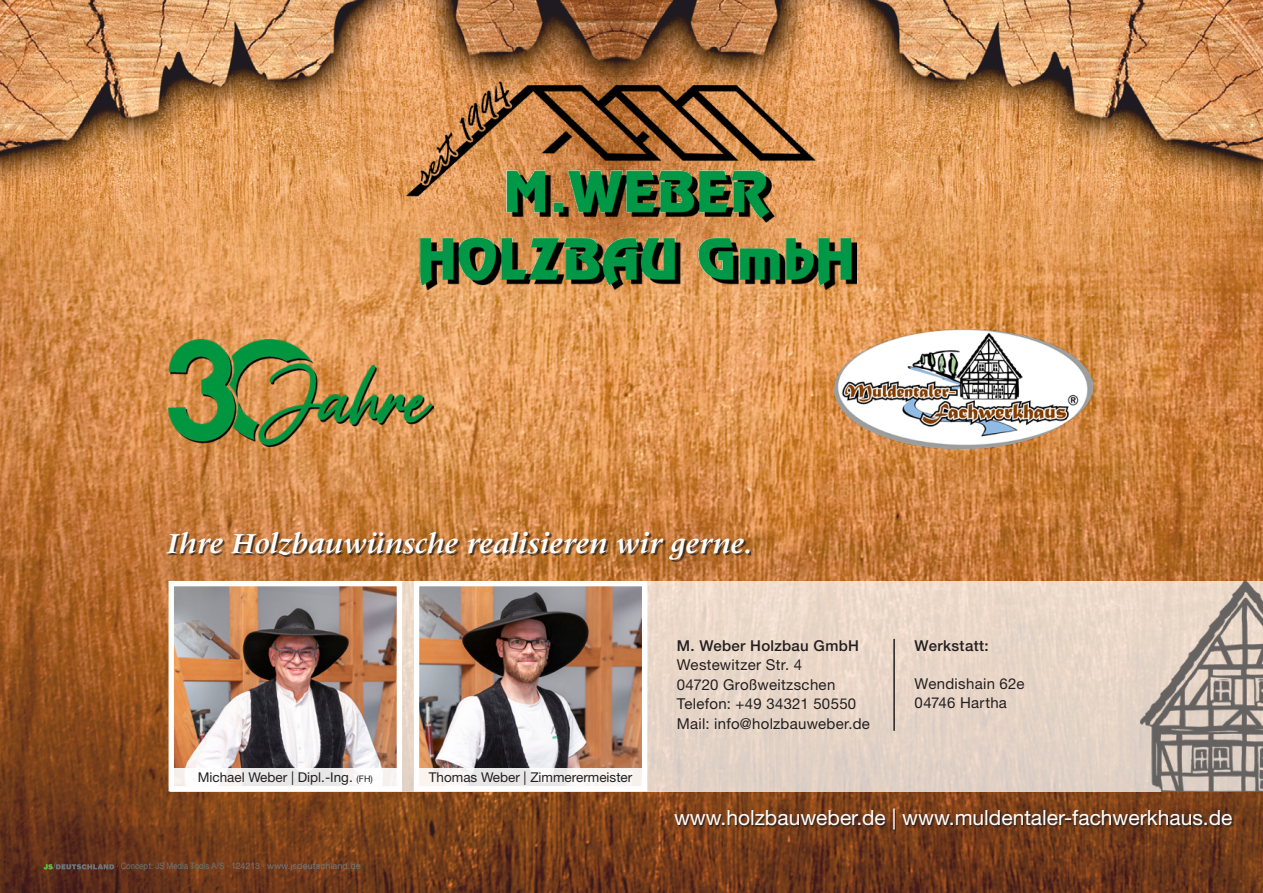
<style>
.page{position:relative;width:1263px;height:893px;background:#fff}
.page>*{position:absolute;margin:0;border:0;box-sizing:border-box;transform-origin:0 0}
.t1{font:italic 700 30px "Meridien LT Std";color:#fff}
.t2{font:21px "Helvetica Neue LT Std";color:#fff}
.t3{font:15px/19.5px "Helvetica Neue LT Std";letter-spacing:.02em;color:#231f20}
.t4{font:500 15px "Helvetica Neue LT Std";letter-spacing:.02em;color:#231f20}
.t5{font:13.5px "Helvetica Neue LT Std";color:#231f20}
.t6{font:9px "Helvetica Neue LT Std";letter-spacing:.01em;color:#73797d}
.s1{font-size:9px}
.s2{color:#6a757b}
</style>
<div class="page">
<img style="left:0;top:0;width:1263px;height:893px">
<div style="left:170px;top:581px;width:1093px;height:210px;background:#e7d5c6"></div>
<hr style="left:893px;top:639px;width:2px;height:92px;background:#231f20">
<svg style="left:44px;top:863px;width:70px;height:6px"></svg>
<img style="left:168px;top:340px;width:265px;height:106px">
<div style="left:168px;top:533px;width:583px;height:28px;background:#231f20;opacity:.75"></div>
<img style="left:420px;top:587px;width:221px;height:181px">
<div style="left:414px;top:581px;width:233px;height:210px;border:5px solid #fff"></div>
<div style="left:416px;top:768px;width:229px;height:21px;background:linear-gradient(to right,#f1efef,#f6f3f3)"></div>
<img style="left:175px;top:587px;width:221px;height:181px">
<div style="left:169px;top:581px;width:233px;height:210px;border:5px solid #fff"></div>
<div style="left:170px;top:768px;width:230px;height:21px;background:linear-gradient(to right,#f5f3f2,#f2f1f2)"></div>
<img style="left:1140px;top:581px;width:123px;height:211px">
<img style="left:406px;top:81px;width:451px;height:208px">
<img style="left:834px;top:330px;width:259px;height:118px">
<div style="left:676px;top:810px;width:557px;height:21px;background:#231f20;opacity:.75"></div>
<h1 class="t1" style="left:167px;top:527px;width:587px">Ihre Holzbauwünsche realisieren wir gerne.</h1>
<p class="t5" style="left:198px;top:769px;width:177px">Michael Weber | Dipl.-Ing. <span class="s1">(FH)</span></p>
<p class="t5" style="left:429px;top:769px;width:205px">Thomas Weber | Zimmerermeister</p>
<p class="t4" style="left:677px;top:636px;width:184px">M. Weber Holzbau GmbH</p>
<p class="t3" style="left:677px;top:655px;width:195px">Westewitzer Str. 4<br>04720 Großweitzschen<br>Telefon: +49 34321 50550<br>Mail: info@holzbauweber.de</p>
<p class="t4" style="left:915px;top:637px;width:76px">Werkstatt:</p>
<p class="t3" style="left:915px;top:673px;width:111px">Wendishain 62e<br>04746 Hartha</p>
<p class="t6" style="left:117px;top:861px;width:246px"><span class="s2">· Concept: JS Media Tools A/S</span> · 124213 · www.jsdeutschland.de</p>
<h2 class="t2" style="left:674px;top:805px;width:560px">www.holzbauweber.de | www.muldentaler-fachwerkhaus.de</h2>
</div>
